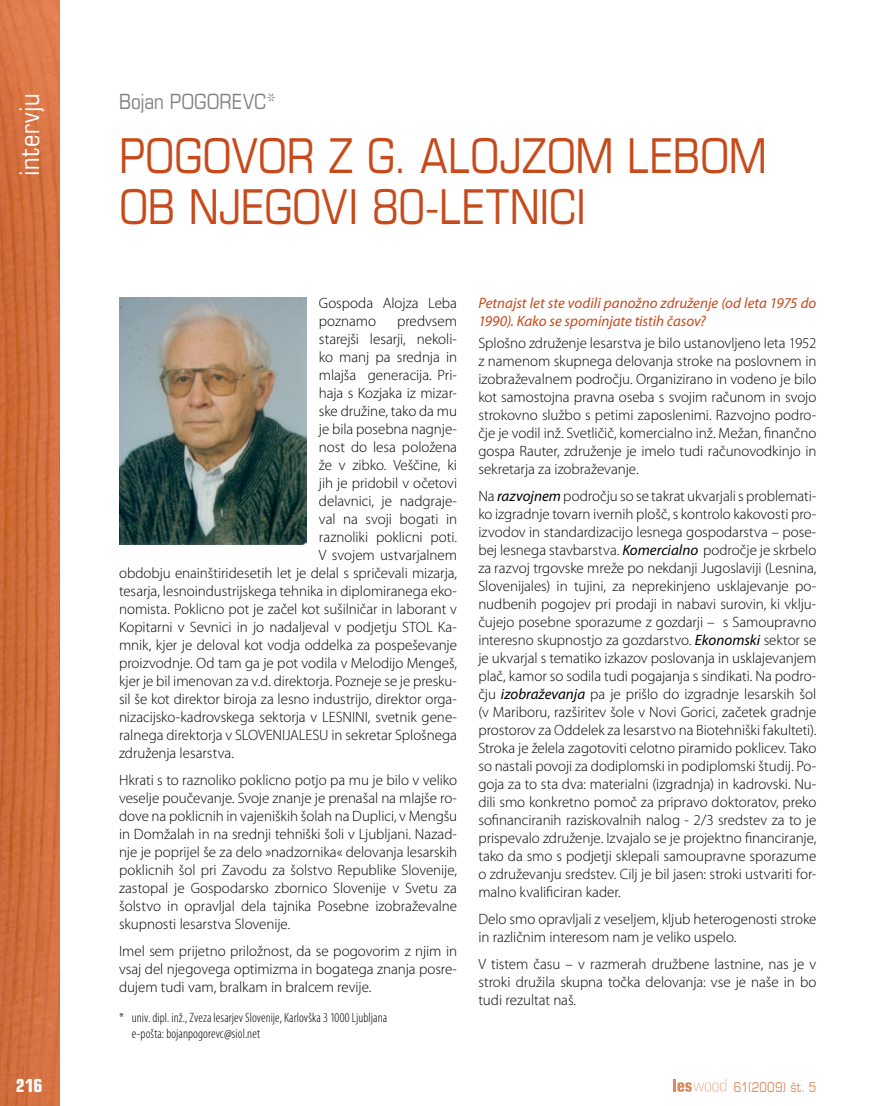
<style>
.page{position:relative;width:893px;height:1106px;background:#fff}
.page>*{position:absolute;margin:0;border:0;box-sizing:border-box;transform-origin:0 0}
.t1{font:48px "Eurostile LT Std Cond SLO";color:#c74a1b}
.t2{font:27px "Eurostile LT Std Cond SLO";letter-spacing:.02em;color:#fff}
.t3{font:21px "Eurostile LT Std Cond SLO";color:#808284}
.t4{font:700 18px "Eurostile LT Std Cond SLO";color:#fff}
.t5{font:300 15px/18px "Myriad Pro";letter-spacing:-.005em;color:#000;text-align:justify}
.t6{font:italic 15px/18px "Myriad Pro";letter-spacing:-.005em;color:#c74a1b}
.t7{font:300 condensed 13.5px/16.5px "Myriad Pro";letter-spacing:.005em;color:#000}
.t8{font:13.5px "Eurostile LT Std Cond SLO";letter-spacing:.015em;color:#dc8960}
.s1{font-weight:400;font-style:italic}
</style>
<div class="page">
<img style="left:0;top:0;width:60px;height:1106px">
<svg style="left:673px;top:1079px;width:53px;height:12px"></svg>
<img style="left:119px;top:298px;width:187px;height:246px">
<h2 class="t2" style="left:13px;top:176px;width:84px;rotate:-90deg">INTERVJU</h2>
<p class="t4" style="left:16px;top:1074px;width:28px">216</p>
<h3 class="t3" style="left:119px;top:89px;width:158px">BOJAN POGOREVC*</h3>
<h1 class="t1" style="left:119px;top:127px;width:55px">POGOVOR</h1>
<h1 class="t1" style="left:328px;top:127px;width:440px">Z G. ALOJZOM LEBOM</h1>
<h1 class="t1" style="left:119px;top:178px;width:146px">OB NJEGOVI</h1>
<h1 class="t1" style="left:372px;top:178px;width:157px">80-LETNICI</h1>
<p class="t5" style="left:319px;top:294px;width:140px">Gospoda Alojza Leba poznamo</p>
<p class="t5" style="left:397px;top:312px;width:61px">predvsem</p>
<p class="t5" style="left:319px;top:330px;width:140px">starejši lesarji, nekoli-</p>
<p class="t5" style="left:319px;top:348px;width:140px">ko manj pa srednja in</p>
<p class="t5" style="left:319px;top:366px;width:140px">mlajša generacija. Pri-</p>
<p class="t5" style="left:319px;top:384px;width:140px">haja s Kozjaka iz mizar-</p>
<p class="t5" style="left:319px;top:402px;width:140px">ske družine, tako da mu</p>
<p class="t5" style="left:319px;top:420px;width:140px">je bila posebna nagnje-</p>
<p class="t5" style="left:319px;top:438px;width:140px">nost do lesa položena</p>
<p class="t5" style="left:319px;top:456px;width:140px">že v zibko. Veščine, ki</p>
<p class="t5" style="left:319px;top:474px;width:140px">jih je pridobil v očetovi</p>
<p class="t5" style="left:319px;top:492px;width:140px">delavnici, je nadgraje-</p>
<p class="t5" style="left:319px;top:510px;width:140px">val na svoji bogati in</p>
<p class="t5" style="left:319px;top:528px;width:140px">raznoliki poklicni poti.</p>
<p class="t5" style="left:319px;top:546px;width:140px">V svojem ustvarjalnem</p>
<p class="t5" style="left:119px;top:564px;width:340px">obdobju enainštiridesetih let je delal s spričevali mizarja,</p>
<p class="t5" style="left:119px;top:582px;width:340px">tesarja, lesnoindustrijskega tehnika in diplomiranega eko-</p>
<p class="t5" style="left:119px;top:600px;width:339px">nomista. Poklicno pot je začel kot sušilničar in laborant v</p>
<p class="t5" style="left:119px;top:618px;width:340px">Kopitarni v Sevnici in jo nadaljeval v podjetju STOL Ka-</p>
<p class="t5" style="left:119px;top:636px;width:340px">mnik, kjer je deloval kot vodja oddelka za pospeševanje</p>
<p class="t5" style="left:119px;top:654px;width:340px">proizvodnje. Od tam ga je pot vodila v Melodijo Mengeš,</p>
<p class="t5" style="left:119px;top:672px;width:340px">kjer je bil imenovan za v.d. direktorja. Pozneje se je presku-</p>
<p class="t5" style="left:119px;top:690px;width:340px">sil še kot direktor biroja za lesno industrijo, direktor orga-</p>
<p class="t5" style="left:119px;top:708px;width:340px">nizacijsko-kadrovskega sektorja v LESNINI, svetnik gene-</p>
<p class="t5" style="left:119px;top:726px;width:339px">ralnega direktorja v SLOVENIJALESU in sekretar Splošnega</p>
<p class="t5" style="left:119px;top:744px;width:116px">združenja lesarstva.</p>
<p class="t5" style="left:119px;top:771px;width:340px">Hkrati s to raznoliko poklicno potjo pa mu je bilo v veliko veselje poučevanje. Svoje znanje je prenašal na mlajše ro&shy;dove na poklicnih in vajeniških šolah na Duplici, v Mengšu in Domžalah in na srednji tehniški šoli v Ljubljani. Nazad&shy;nje je poprijel še za delo »nadzornika« delovanja lesarskih poklicnih šol pri Zavodu za šolstvo Republike Slovenije, zastopal je Gospodarsko zbornico Slovenije v Svetu za šolstvo in opravljal dela tajnika Posebne izobraževalne skupnosti lesarstva Slovenije.</p>
<p class="t5" style="left:119px;top:942px;width:340px">Imel sem prijetno priložnost, da se pogovorim z njim in vsaj del njegovega optimizma in bogatega znanja posre&shy;dujem tudi vam, bralkam in bralcem revije.</p>
<p class="t7" style="left:132px;top:1008px;width:257px;text-indent:-13px">* univ. dipl. inž., Zveza lesarjev Slovenije, Karlovška 3 1000 Ljubljana e-pošta: bojanpogorevc@siol.net</p>
<p class="t6" style="left:478px;top:293px;width:340px">Petnajst let ste vodili panožno združenje (od leta 1975 do<br>1990). Kako se spominjate tistih časov?</p>
<p class="t5" style="left:478px;top:334px;width:340px">Splošno združenje lesarstva je bilo ustanovljeno leta 1952 z namenom skupnega delovanja stroke na poslovnem in izobraževalnem področju. Organizirano in vodeno je bilo kot samostojna pravna oseba s svojim računom in svojo strokovno službo s petimi zaposlenimi. Razvojno podro&shy;čje je vodil inž. Svetličič, komercialno inž. Mežan, finančno gospa Rauter, združenje je imelo tudi računovodkinjo in sekretarja za izobraževanje.</p>
<p class="t5" style="left:478px;top:487px;width:340px">Na <span class="s1">razvojnem</span> področju so se takrat ukvarjali s problemati&shy;ko izgradnje tovarn ivernih plošč, s kontrolo kakovosti pro&shy;izvodov in standardizacijo lesnega go-spo-darstva – pose&shy;bej lesnega stavbarstva. <span class="s1">Komercialno</span> področje je skrbelo za razvoj trgovske mreže po nekdanji Jugoslaviji (Lesnina, Slovenijales) in tujini, za neprekinjeno usklajevanje po&shy;nudbenih pogojev pri prodaji in nabavi surovin, ki vklju&shy;čujejo posebne sporazume z gozdarji – s Samoupravno interesno skupnostjo za gozdarstvo. <span class="s1">Ekonomski</span> sektor se je ukvarjal s tematiko izkazov poslovanja in usklajevanjem plač, kamor so sodila tudi pogajanja s sindikati. Na podro&shy;čju <span class="s1">izobraževanja</span> pa je prišlo do izgradnje lesarskih šol (v Mariboru, razširitev šole v Novi Gorici, začetek gradnje prostorov za Oddelek za lesarstvo na Biotehniški fakulteti).<br>Stroka je želela zagotoviti celotno piramido poklicev. Tako so nastali povoji za dodiplomski in podiplomski študij. Po&shy;goja za to sta dva: materialni (izgradnja) in kadrovski. Nu&shy;dili smo konkretno pomoč za pripravo doktoratov, preko sofinanciranih raziskovalnih nalog - 2/3 sredstev za to je prispevalo združenje. Izvajalo se je projektno financiranje, tako da smo s podjetji sklepali samoupravne sporazume o združevanju sredstev. Cilj je bil jasen: stroki ustvariti for&shy;malno kvalificiran kader.</p>
<p class="t5" style="left:478px;top:910px;width:340px">Delo smo opravljali z veseljem, kljub heterogenosti stroke in različnim interesom nam je veliko uspelo.</p>
<p class="t5" style="left:478px;top:955px;width:340px">V tistem času – v razmerah družbene lastnine, nas je v stroki družila skupna točka delovanja: vse je naše in bo tudi rezultat naš.</p>
<p class="t8" style="left:734px;top:1078px;width:84px">61(2009) ŠT. 5</p>
</div>
